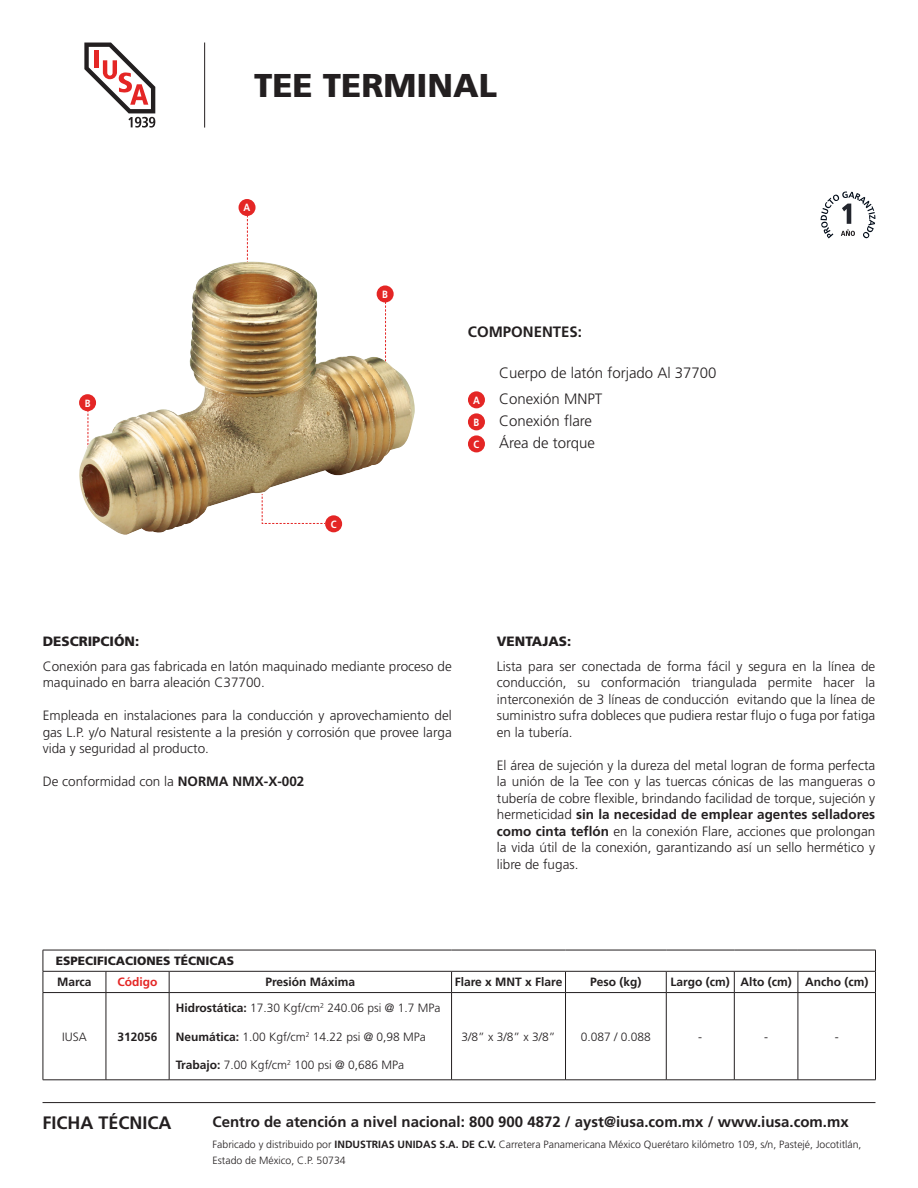
<style>
.page{position:relative;width:918px;height:1188px;background:#fff}
.page>*{position:absolute;margin:0;border:0;box-sizing:border-box;transform-origin:0 0}
.t1{font:900 33px "Frutiger LT Std";color:#231f20}
.t2{font:700 18px "Frutiger LT Std";color:#231f20}
.t3{font:700 15px "Frutiger LT Std";color:#231f20}
.negritas_en_caracter{font:300 15px "Frutiger LT Std";color:#231f20}
.negritas_en_caracter-2{font:300 13.5px/16.5px "Frutiger LT Std";color:#231f20;text-align:justify}
.subtitulo_en_negrita{font:900 13.5px "Frutiger LT Std";color:#231f20}
.t4{font:300 12px "Frutiger LT Std";color:#231f20}
.t5{font:700 12px "Frutiger LT Std";color:#231f20}
.t6{font:900 12px "Frutiger LT Std";color:#231f20}
.t7{font:700 12px "Frutiger LT Std";color:#e42625}
.t8{font:300 10.5px/16.5px "Frutiger LT Std";color:#231f20}
.Características_de_p{font:700 10.5px "Frutiger LT Std";color:#fff;scale:.9 1}
.s1{font-weight:700}
</style>
<div class="page">
<svg style="left:84px;top:43px;width:71px;height:85px"></svg>
<hr style="left:204px;top:43px;width:1px;height:85px;background:#231f20">
<hr style="left:43px;top:1102px;width:832px;height:1px;background:#231f20">
<div style="left:468px;top:391px;width:17px;height:17px;background:#e42625;border-radius:50%"></div>
<div style="left:468px;top:413px;width:17px;height:17px;background:#e42625;border-radius:50%"></div>
<svg style="left:821px;top:192px;width:54px;height:47px"></svg>
<hr style="left:43px;top:950px;width:63px;height:1px;background:#231f20">
<hr style="left:106px;top:950px;width:63px;height:1px;background:#231f20">
<hr style="left:169px;top:950px;width:283px;height:1px;background:#231f20">
<hr style="left:452px;top:950px;width:114px;height:1px;background:#231f20">
<hr style="left:566px;top:950px;width:100px;height:1px;background:#231f20">
<hr style="left:666px;top:950px;width:68px;height:1px;background:#231f20">
<hr style="left:734px;top:950px;width:64px;height:1px;background:#231f20">
<hr style="left:798px;top:950px;width:78px;height:1px;background:#231f20">
<hr style="left:43px;top:971px;width:63px;height:1px;background:#231f20">
<svg style="left:43px;top:950px;width:1px;height:42px"></svg>
<hr style="left:106px;top:971px;width:63px;height:1px;background:#231f20">
<svg style="left:106px;top:971px;width:1px;height:21px"></svg>
<hr style="left:169px;top:971px;width:283px;height:1px;background:#231f20">
<svg style="left:169px;top:971px;width:1px;height:21px"></svg>
<hr style="left:452px;top:971px;width:114px;height:1px;background:#231f20">
<svg style="left:451px;top:971px;width:1px;height:21px"></svg>
<hr style="left:566px;top:971px;width:100px;height:1px;background:#231f20">
<svg style="left:565px;top:971px;width:1px;height:21px"></svg>
<hr style="left:666px;top:971px;width:68px;height:1px;background:#231f20">
<svg style="left:666px;top:971px;width:1px;height:21px"></svg>
<hr style="left:734px;top:971px;width:64px;height:1px;background:#231f20">
<svg style="left:734px;top:971px;width:1px;height:21px"></svg>
<hr style="left:798px;top:971px;width:78px;height:1px;background:#231f20">
<svg style="left:798px;top:971px;width:1px;height:21px"></svg>
<svg style="left:875px;top:950px;width:1px;height:42px"></svg>
<hr style="left:43px;top:992px;width:63px;height:1px;background:#231f20">
<hr style="left:43px;top:993px;width:1px;height:87px;background:#231f20">
<hr style="left:106px;top:992px;width:63px;height:1px;background:#231f20">
<hr style="left:106px;top:993px;width:1px;height:87px;background:#231f20">
<hr style="left:169px;top:992px;width:283px;height:1px;background:#231f20">
<hr style="left:169px;top:993px;width:1px;height:87px;background:#231f20">
<hr style="left:452px;top:992px;width:114px;height:1px;background:#231f20">
<hr style="left:451px;top:993px;width:1px;height:87px;background:#231f20">
<hr style="left:566px;top:992px;width:100px;height:1px;background:#231f20">
<hr style="left:565px;top:993px;width:1px;height:87px;background:#231f20">
<hr style="left:666px;top:992px;width:68px;height:1px;background:#231f20">
<hr style="left:666px;top:993px;width:1px;height:87px;background:#231f20">
<hr style="left:734px;top:992px;width:64px;height:1px;background:#231f20">
<hr style="left:734px;top:993px;width:1px;height:87px;background:#231f20">
<hr style="left:798px;top:992px;width:78px;height:1px;background:#231f20">
<hr style="left:798px;top:993px;width:1px;height:87px;background:#231f20">
<hr style="left:875px;top:993px;width:1px;height:87px;background:#231f20">
<hr style="left:43px;top:1080px;width:63px;height:1px;background:#231f20">
<hr style="left:106px;top:1080px;width:63px;height:1px;background:#231f20">
<hr style="left:169px;top:1080px;width:283px;height:1px;background:#231f20">
<hr style="left:452px;top:1080px;width:114px;height:1px;background:#231f20">
<hr style="left:566px;top:1080px;width:100px;height:1px;background:#231f20">
<hr style="left:666px;top:1080px;width:68px;height:1px;background:#231f20">
<hr style="left:734px;top:1080px;width:64px;height:1px;background:#231f20">
<hr style="left:798px;top:1080px;width:78px;height:1px;background:#231f20">
<div style="left:468px;top:435px;width:17px;height:17px;background:#e42625;border-radius:50%"></div>
<svg style="left:247px;top:216px;width:1px;height:46px"></svg>
<div style="left:239px;top:199px;width:17px;height:17px;background:#e42625;border-radius:50%"></div>
<img style="left:79px;top:262px;width:336px;height:273px">
<div style="left:325px;top:515px;width:17px;height:17px;background:#e42625;border-radius:50%"></div>
<p class="t1" style="left:254px;top:66px;width:245px">TEE TERMINAL</p>
<p class="Características_de_p" style="left:85px;top:397px;width:8px">B</p>
<p class="Características_de_p" style="left:244px;top:202px;width:9px">A</p>
<p class="Características_de_p" style="left:382px;top:288px;width:8px">B</p>
<p class="Características_de_p" style="left:331px;top:518px;width:8px">C</p>
<p class="t3" style="left:468px;top:323px;width:116px">COMPONENTES:</p>
<p class="Características_de_p" style="left:473px;top:394px;width:9px">A</p>
<p class="Características_de_p" style="left:474px;top:416px;width:8px">B</p>
<p class="negritas_en_caracter" style="left:499px;top:364px;width:219px">Cuerpo de latón forjado Al 37700</p>
<p class="negritas_en_caracter" style="left:499px;top:390px;width:105px">Conexión MNPT</p>
<p class="negritas_en_caracter" style="left:499px;top:413px;width:95px">Conexión flare</p>
<p class="Características_de_p" style="left:474px;top:438px;width:8px">C</p>
<p class="negritas_en_caracter" style="left:499px;top:435px;width:98px">Área de torque</p>
<p class="subtitulo_en_negrita" style="left:43px;top:633px;width:98px">DESCRIPCIÓN:</p>
<p class="negritas_en_caracter-2" style="left:43px;top:658px;width:411px">Conexión para gas fabricada en latón maquinado mediante proceso de maquinado en barra aleación C37700.</p>
<p class="negritas_en_caracter-2" style="left:43px;top:708px;width:411px">Empleada en instalaciones para la conducción y aprovechamiento del gas L.P. y/o Natural resistente a la presión y corrosión que provee larga vida y seguridad al producto.</p>
<p class="negritas_en_caracter-2" style="left:43px;top:774px;width:263px">De conformidad con la <span class="s1">NORMA NMX-X-002</span></p>
<p class="subtitulo_en_negrita" style="left:497px;top:633px;width:76px">VENTAJAS:</p>
<p class="negritas_en_caracter-2" style="left:497px;top:658px;width:380px">Lista para ser conectada de forma fácil y segura en la línea de conducción, su conformación triangulada permite hacer la interconexión de 3 líneas de conducción evitando que la línea de suministro sufra dobleces que pudiera restar flujo o fuga por fatiga en la tubería.</p>
<p class="negritas_en_caracter-2" style="left:497px;top:757px;width:380px">El área de sujeción y la dureza del metal logran de forma perfecta la unión de la Tee con y las tuercas cónicas de las mangueras o tubería de cobre flexible, brindando facilidad de torque, sujeción y hermeticidad <span class="s1">sin la necesidad de emplear agentes selladores como cinta teflón</span> en la conexión Flare, acciones que prolongan la vida útil de la conexión, garantizando así un sello hermético y libre de fugas.</p>
<p class="t6" style="left:56px;top:954px;width:180px">ESPECIFICACIONES TÉCNICAS</p>
<p class="t5" style="left:57px;top:975px;width:36px">Marca</p>
<p class="t7" style="left:118px;top:975px;width:41px">Código</p>
<p class="t5" style="left:265px;top:975px;width:91px">Presión Máxima</p>
<p class="t5" style="left:455px;top:975px;width:109px">Flare x MNT x Flare</p>
<p class="t5" style="left:590px;top:975px;width:53px">Peso (kg)</p>
<p class="t5" style="left:671px;top:975px;width:61px">Largo (cm)</p>
<p class="t5" style="left:740px;top:975px;width:53px">Alto (cm)</p>
<p class="t5" style="left:805px;top:975px;width:65px">Ancho (cm)</p>
<p class="t4" style="left:62px;top:1030px;width:26px">IUSA</p>
<p class="t5" style="left:118px;top:1029px;width:42px">312056</p>
<p class="t4" style="left:176px;top:1001px;width:266px"><span class="s1">Hidrostática:</span> 17.30 Kgf/cm<sup>2</sup> 240.06 psi @ 1.7 MPa</p>
<p class="t4" style="left:176px;top:1030px;width:252px"><span class="s1">Neumática:</span> 1.00 Kgf/cm<sup>2</sup> 14.22 psi @ 0,98 MPa</p>
<p class="t4" style="left:176px;top:1059px;width:230px"><span class="s1">Trabajo:</span> 7.00 Kgf/cm<sup>2</sup> 100 psi @ 0,686 MPa</p>
<p class="t4" style="left:462px;top:1030px;width:96px">3/8” x 3/8” x 3/8”</p>
<p class="t4" style="left:581px;top:1030px;width:72px">0.087 / 0.088</p>
<p class="t4" style="left:698px;top:1030px;width:5px">-</p>
<p class="t4" style="left:764px;top:1030px;width:5px">-</p>
<p class="t4" style="left:835px;top:1030px;width:5px">-</p>
<p class="t2" style="left:43px;top:1112px;width:131px">FICHA TÉCNICA</p>
<p class="t3" style="left:213px;top:1113px;width:638px">Centro de atención a nivel nacional: 800 900 4872 / ayst@iusa.com.mx / www.iusa.com.mx</p>
<p class="t8" style="left:213px;top:1136px;width:650px">Fabricado y distribuido por <span class="s1">INDUSTRIAS UNIDAS S.A. DE C.V.</span> Carretera Panamericana México Querétaro kilómetro 109, s/n, Pastejé, Jocotitlán,<br>Estado de México, C.P. 50734</p>
</div>
